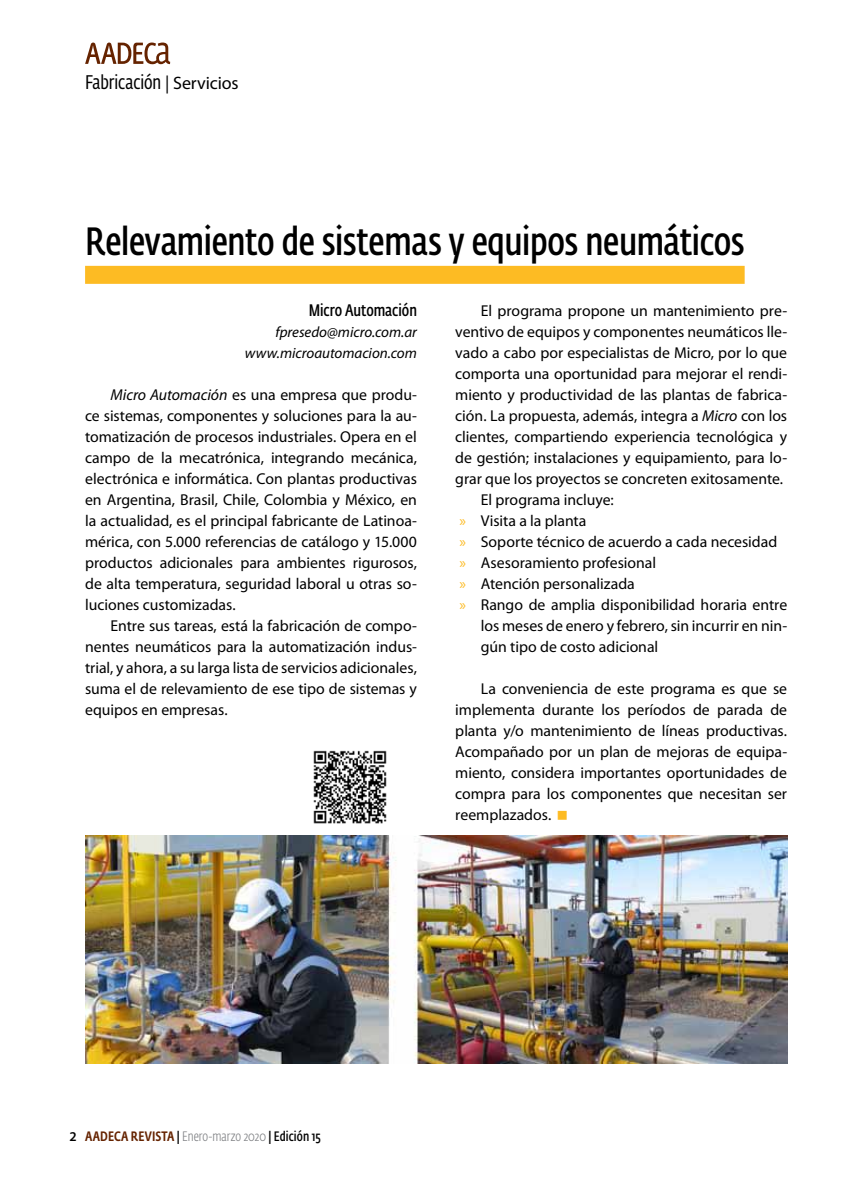
<style>
.page{position:relative;width:851px;height:1191px;background:#fff}
.page>*{position:absolute;margin:0;border:0;box-sizing:border-box;transform-origin:0 0}
.t1{font:600 39px "Fedra Sans Cond Std";letter-spacing:-.01em;color:#000}
.t2{font:19.5px "Fedra Sans Cond Std";letter-spacing:-.005em;color:#000}
.t3{font:600 16.5px "Fedra Sans Cond Std";color:#000}
.t4{font:15.75px/21px "Myriad Pro";color:#000;text-align:justify}
.t5{font:italic 15px/21px "Myriad Pro";color:#000;text-align:right}
.t6{font:300 13.5px "Fedra Sans Cond Std";letter-spacing:.005em;color:#808285}
.s1{font-family:"Myriad Pro";font-size:18px}
.s2{font-style:italic}
.s3{color:#fdbb23}
.s4{font-family:"Myriad Pro";font-weight:600;color:#000}
.s5{font-weight:500;color:#652300}
.s6{font-weight:500;color:#000}
.s7{font-weight:600;color:#000}
</style>
<div class="page">
<svg style="left:85px;top:43px;width:85px;height:21px"></svg>
<img style="left:85px;top:835px;width:702px;height:228px">
<div style="left:85px;top:266px;width:659px;height:18px;background:#fdbb23"></div>
<img style="left:313px;top:750px;width:74px;height:74px">
<p class="t2" style="left:85px;top:71px;width:155px">Fabricación <span class="s1">| Servicios</span></p>
<h1 class="t1" style="left:85px;top:218px;width:661px">Relevamiento de sistemas y equipos neumáticos</h1>
<p class="t3" style="left:309px;top:300px;width:110px">Micro Automación</p>
<p class="t5" style="left:245px;top:321px;width:174px">fpresedo@micro.com.ar www.microautomacion.com</p>
<p class="t4" style="left:85px;top:384px;width:333px;text-indent:25px"><span class="s2">Micro Automación</span> es una empresa que produ&shy;ce sistemas, componentes y soluciones para la au&shy;tomatización de procesos industriales. Opera en el campo de la mecatrónica, integrando mecánica, electrónica e informática. Con plantas productivas en Argentina, Brasil, Chile, Colombia y México, en la actualidad, es el principal fabricante de Latinoa&shy;mérica, con 5.000 referencias de catálogo y 15.000 productos adicionales para ambientes rigurosos, de alta temperatura, seguridad laboral u otras so&shy;luciones customizadas.</p>
<p class="t4" style="left:85px;top:615px;width:333px;text-indent:25px">Entre sus tareas, está la fabricación de compo&shy;nentes neumáticos para la automatización indus&shy;trial, y ahora, a su larga lista de servicios adicionales, suma el de relevamiento de ese tipo de sistemas y equipos en empresas.</p>
<p class="t4" style="left:481px;top:300px;width:308px">El programa propone un mantenimiento pre-</p>
<p class="t4" style="left:455px;top:321px;width:333px">ventivo de equipos y componentes neumáticos lle-</p>
<p class="t4" style="left:455px;top:342px;width:333px">vado a cabo por especialistas de Micro, por lo que</p>
<p class="t4" style="left:455px;top:363px;width:333px">comporta una oportunidad para mejorar el rendi-</p>
<p class="t4" style="left:455px;top:384px;width:333px">miento y productividad de las plantas de fabrica-</p>
<p class="t4" style="left:455px;top:405px;width:333px">ción. La propuesta, además, integra a <span class="s2">Micro</span> con los</p>
<p class="t4" style="left:455px;top:426px;width:333px">clientes, compartiendo experiencia tecnológica y</p>
<p class="t4" style="left:455px;top:447px;width:333px">de gestión; instalaciones y equipamiento, para lo-</p>
<p class="t4" style="left:455px;top:468px;width:329px">grar que los proyectos se concreten exitosamente.</p>
<p class="t4" style="left:481px;top:489px;width:134px">El programa incluye:</p>
<p class="t4" style="left:459px;top:510px;width:128px"><span class="s3">»</span> Visita a la planta</p>
<p class="t4" style="left:459px;top:531px;width:319px"><span class="s3">»</span> Soporte técnico de acuerdo a cada necesidad</p>
<p class="t4" style="left:459px;top:552px;width:198px"><span class="s3">»</span> Asesoramiento profesional</p>
<p class="t4" style="left:459px;top:573px;width:177px"><span class="s3">»</span> Atención personalizada</p>
<p class="t4" style="left:459px;top:594px;width:329px"><span class="s3">»</span> Rango de amplia disponibilidad horaria entre</p>
<p class="t4" style="left:481px;top:615px;width:308px">los meses de enero y febrero, sin incurrir en nin-</p>
<p class="t4" style="left:481px;top:636px;width:179px">gún tipo de costo adicional</p>
<p class="t4" style="left:455px;top:678px;width:333px;text-indent:26px">La conveniencia de este programa es que se implementa durante los períodos de parada de planta y/o mantenimiento de líneas productivas.<br>Acompañado por un plan de mejoras de equipa&shy;miento, considera importantes oportunidades de compra para los componentes que necesitan ser reemplazados.</p>
<p class="t6" style="left:69px;top:1128px;width:253px"><span class="s4">2</span> <span class="s5">AADECA REVISTA</span> <span class="s6">|</span> Enero-marzo 2020 <span class="s6">|</span> <span class="s7">Edición 15</span></p>
</div>
